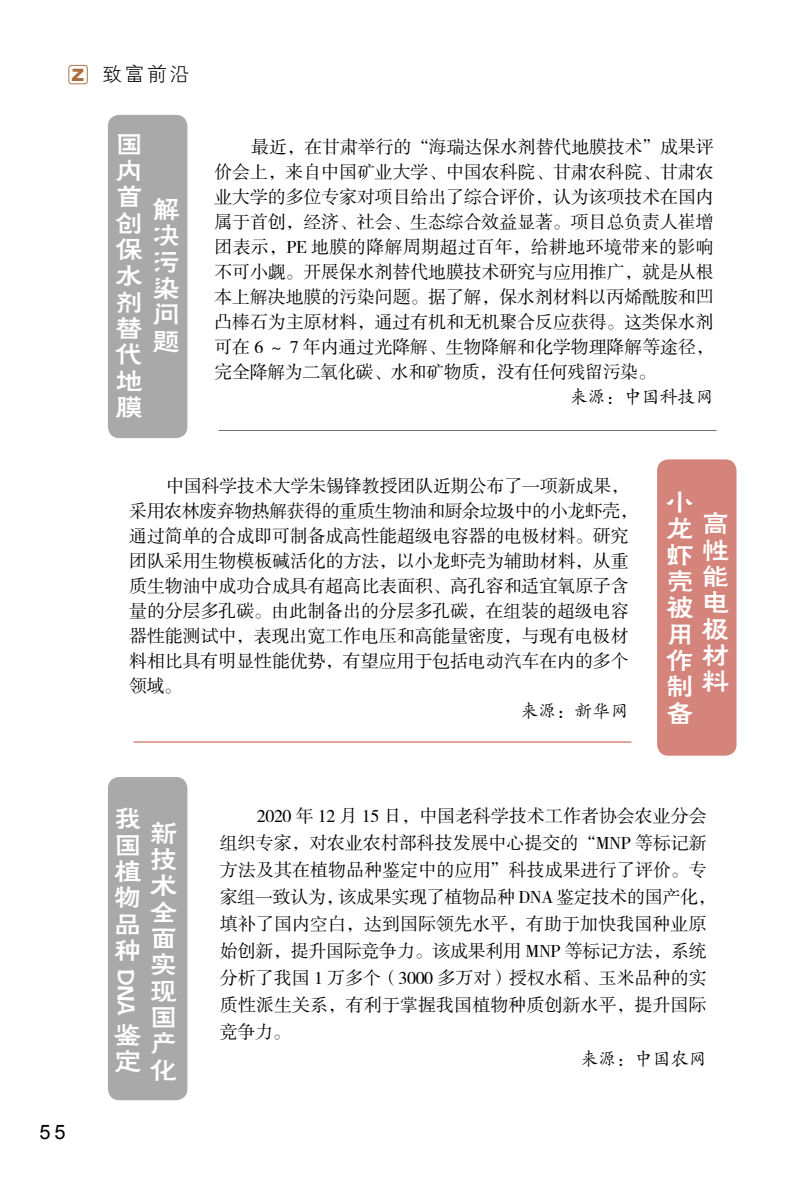
<style>
.page{position:relative;width:806px;height:1191px;background:#fff}
.page>*{position:absolute;margin:0;border:0;box-sizing:border-box;transform-origin:0 0}
.t1{font:28px/26.4px "FZHLJW GB1 0";color:#fff;text-align:justify}
.t2{font:20px "FZXH1 JW GB1 0";color:#000}
.t3{font:20px "Arial";color:#000}
.t4{font:18px/25px "FZSSK GBK1 0";letter-spacing:-.01em;color:#000}
.t5{font:18px "FZKTJW GB1 0";color:#000}
.s1{font-family:"Arial";font-weight:900;font-size:17px;color:#ac6c3d}
</style>
<div class="page">
<div style="left:68px;top:65px;width:20px;height:19px;border:1px solid #ad7447;border-radius:3px"></div>
<hr style="left:133px;top:741px;width:498px;height:1px;background:#c34f43">
<hr style="left:218px;top:430px;width:498px;height:1px;background:#727171">
<div style="left:108px;top:115px;width:79px;height:323px;background:#a9a9aa;border-radius:11px"></div>
<div style="left:108px;top:777px;width:79px;height:323px;background:#a9a9aa;border-radius:11px"></div>
<div style="left:656px;top:459px;width:80px;height:296px;background:#d5847b;border-radius:11px"></div>
<p class="t2" style="left:72px;top:63px;width:119px"><span class="s1">Z</span> 致富前沿</p>
<h1 class="t1" style="left:115px;top:132px;width:29px">国内首创保水剂替代地膜</h1>
<h1 class="t1" style="left:152px;top:197px;width:29px">解决污染问题</h1>
<p class="t4" style="left:214px;top:135px;width:500px;text-align:justify;text-indent:37px">最近，在甘肃举行的“海瑞达保水剂替代地膜技术”成果评价会上，来自中国矿业大学、中国农科院、甘肃农科院、甘肃农业大学的多位专家对项目给出了综合评价，认为该项技术在国内属于首创，经济、社会、生态综合效益显著。项目总负责人崔增团表示，PE 地膜的降解周期超过百年，给耕地环境带来的影响不可小觑。开展保水剂替代地膜技术研究与应用推广，就是从根本上解决地膜的污染问题。据了解，保水剂材料以丙烯酰胺和凹凸棒石为主原材料，通过有机和无机聚合反应获得。这类保水剂可在 6 ～ 7 年内通过光降解、生物降解和化学物理降解等途径，完全降解为二氧化碳、水和矿物质，没有任何残留污染。</p>
<p class="t5" style="left:569px;top:387px;width:145px">来源：中国科技网</p>
<p class="t4" style="left:129px;top:474px;width:509px;text-indent:37px">中国科学技术大学朱锡锋教授团队近期公布了一项新成果，采用农林废弃物热解获得的重质生物油和厨余垃圾中的小龙虾壳，通过简单的合成即可制备成高性能超级电容器的电极材料。研究团队采用生物模板碱活化的方法，以小龙虾壳为辅助材料，从重质生物油中成功合成具有超高比表面积、高孔容和适宜氧原子含量的分层多孔碳。由此制备出的分层多孔碳，在组装的超级电容器性能测试中，表现出宽工作电压和高能量密度，与现有电极材料相比具有明显性能优势，有望应用于包括电动汽车在内的多个领域。</p>
<p class="t5" style="left:520px;top:701px;width:109px">来源：新华网</p>
<h1 class="t1" style="left:665px;top:490px;width:29px">小龙虾壳被用作制备</h1>
<h1 class="t1" style="left:701px;top:511px;width:29px">高性能电极材料</h1>
<p class="t3" style="left:39px;top:1118px;width:28px">55</p>
<h1 class="t1" style="left:114px;top:806px;width:29px">我国植物品种</h1>
<h1 class="t1" style="left:140px;top:969px;width:48px;rotate:90deg">DNA</h1>
<h1 class="t1" style="left:114px;top:1023px;width:29px">鉴定</h1>
<h1 class="t1" style="left:149px;top:820px;width:29px">新技术全面实现国产化</h1>
<p class="t4" style="left:220px;top:803px;width:497px;line-height:27px;text-indent:37px">2020 年 12 月 15 日，中国老科学技术工作者协会农业分会组织专家，对农业农村部科技发展中心提交的“MNP 等标记新方法及其在植物品种鉴定中的应用”科技成果进行了评价。专家组一致认为，该成果实现了植物品种 DNA 鉴定技术的国产化，填补了国内空白，达到国际领先水平，有助于加快我国种业原始创新，提升国际竞争力。该成果利用 MNP 等标记方法，系统分析了我国 1 万多个（3000 多万对）授权水稻、玉米品种的实质性派生关系，有利于掌握我国植物种质创新水平，提升国际竞争力。</p>
<p class="t5" style="left:580px;top:1049px;width:127px">来源：中国农网</p>
</div>
